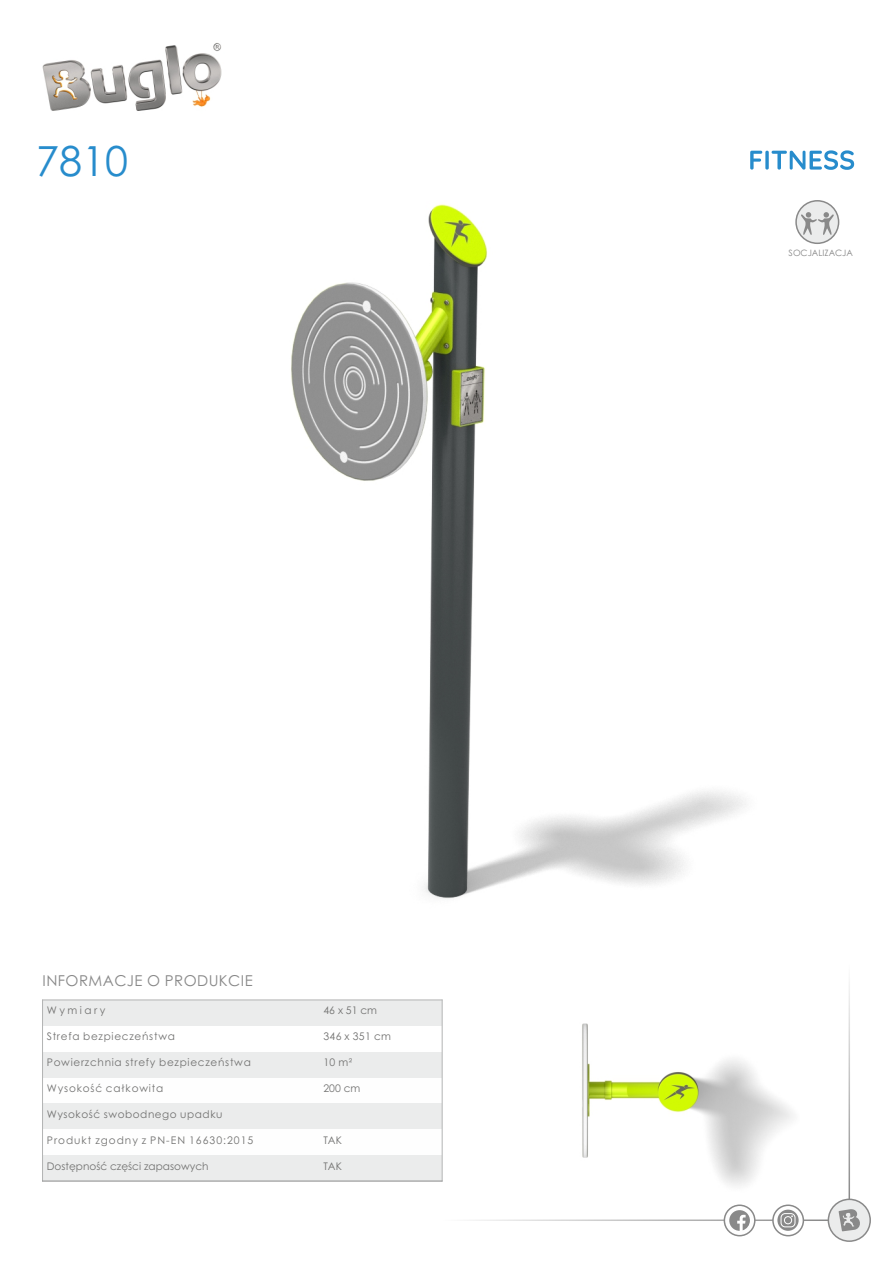
<style>
.page{position:relative;width:893px;height:1263px;background:#fff}
.page>*{position:absolute;margin:0;border:0;box-sizing:border-box;transform-origin:0 0}
.t1{font:41.4px "Century Gothic";color:#278ccc}
.t2{font:15px "Century Gothic";letter-spacing:.03em;color:#898989}
.t3{font:10.5px "Century Gothic";letter-spacing:.065em;color:#727271}
.t4{font:10.5px "Century Gothic";letter-spacing:.095em;color:#727271}
.t5{font:10.5px "Century Gothic";color:#727271}
.t6{font:10.5px "Century Gothic";letter-spacing:.235em;color:#727271}
.t7{font:8.7px "Century Gothic";color:#898989}
</style>
<div class="page">
<hr style="left:443px;top:1219px;width:386px;height:2px;background:#898989">
<img style="left:42px;top:43px;width:180px;height:68px">
<div style="left:828px;top:1198px;width:43px;height:44px;background:#ebecec;border:2px solid #898989;border-radius:50%"></div>
<svg style="left:839px;top:1209px;width:21px;height:22px"></svg>
<svg style="left:724px;top:1204px;width:31px;height:32px"></svg>
<svg style="left:729px;top:1210px;width:21px;height:21px"></svg>
<svg style="left:772px;top:1204px;width:32px;height:32px"></svg>
<hr style="left:848px;top:963px;width:2px;height:236px;background:#898989">
<div style="left:43px;top:1000px;width:276px;height:25px;background:#ebecec"></div>
<div style="left:319px;top:1000px;width:123px;height:25px;background:#ebecec"></div>
<div style="left:43px;top:1052px;width:276px;height:26px;background:#ebecec"></div>
<div style="left:319px;top:1052px;width:123px;height:26px;background:#ebecec"></div>
<div style="left:43px;top:1103px;width:276px;height:26px;background:#ebecec"></div>
<div style="left:319px;top:1103px;width:123px;height:26px;background:#ebecec"></div>
<div style="left:43px;top:1155px;width:276px;height:26px;background:#ebecec"></div>
<div style="left:319px;top:1155px;width:123px;height:26px;background:#ebecec"></div>
<hr style="left:42px;top:999px;width:1px;height:182px;background:#b2b3b3">
<hr style="left:442px;top:999px;width:1px;height:182px;background:#b2b3b3">
<hr style="left:42px;top:1181px;width:401px;height:1px;background:#898989">
<hr style="left:42px;top:999px;width:401px;height:1px;background:#b2b3b3">
<svg style="left:777px;top:1209px;width:22px;height:22px"></svg>
<svg style="left:780px;top:1213px;width:15px;height:14px"></svg>
<img style="left:291px;top:204px;width:455px;height:695px">
<img style="left:582px;top:1023px;width:211px;height:163px">
<svg style="left:795px;top:200px;width:44px;height:44px"></svg>
<svg style="left:801px;top:212px;width:33px;height:23px"></svg>
<svg style="left:750px;top:150px;width:104px;height:20px"></svg>
<h1 class="t1" style="left:36px;top:145px;width:93px">7810</h1>
<h2 class="t2" style="left:43px;top:975px;width:212px">INFORMACJE O PRODUKCIE</h2>
<p class="t6" style="left:47px;top:1006px;width:60px">Wymiary</p>
<p class="t3" style="left:323px;top:1006px;width:55px">46 x 51 cm</p>
<p class="t3" style="left:47px;top:1032px;width:130px">Strefa bezpieczeństwa</p>
<p class="t3" style="left:323px;top:1032px;width:69px">346 x 351 cm</p>
<p class="t3" style="left:47px;top:1058px;width:206px">Powierzchnia strefy bezpieczeństwa</p>
<p class="t3" style="left:323px;top:1058px;width:30px">10 m²</p>
<p class="t3" style="left:47px;top:1084px;width:118px">Wysokość całkowita</p>
<p class="t3" style="left:323px;top:1084px;width:39px">200 cm</p>
<p class="t3" style="left:47px;top:1110px;width:177px">Wysokość swobodnego upadku</p>
<p class="t4" style="left:47px;top:1136px;width:208px">Produkt zgodny z PN-EN 16630:2015</p>
<p class="t3" style="left:323px;top:1136px;width:20px">TAK</p>
<p class="t5" style="left:47px;top:1162px;width:163px">Dostępność części zapasowych</p>
<p class="t3" style="left:323px;top:1162px;width:20px">TAK</p>
<p class="t7" style="left:789px;top:250px;width:66px">SOCJALIZACJA</p>
</div>
